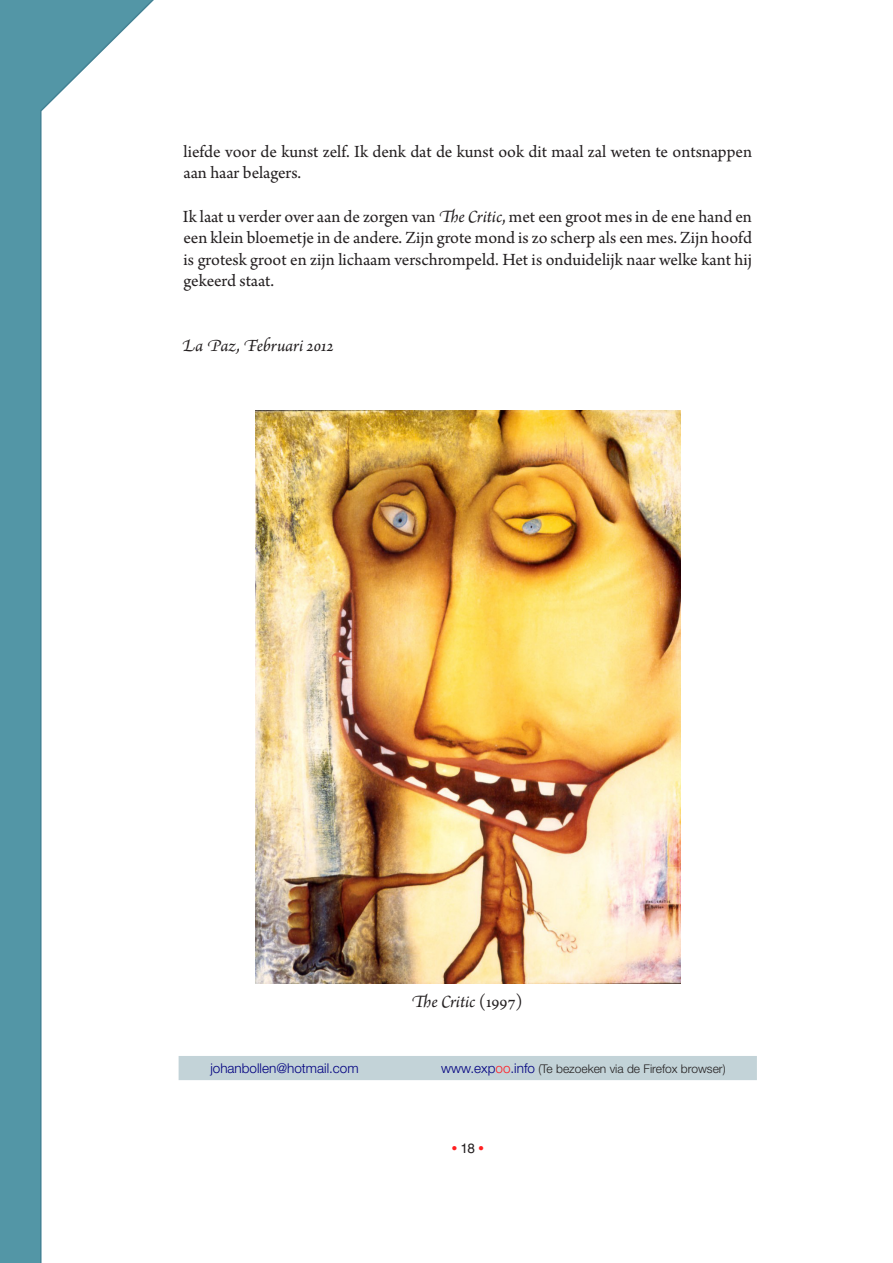
<style>
.page{position:relative;width:893px;height:1263px;background:#fff}
.page>*{position:absolute;margin:0;border:0;box-sizing:border-box;transform-origin:0 0}
.body_tekst{font:18px/21.6px "Arno Pro";letter-spacing:-.005em;color:#231f20}
.body_tekst-2{font:italic 18px "Arno Pro";letter-spacing:-.005em;color:#231f20}
.Infolijn{font:300 13.5px "Helvetica Neue LT Std";color:#000080}
.t1{font:13.5px "Helvetica LT Std";color:#ff1f20}
.Infolijn-2{font:300 12px "Helvetica Neue LT Std";color:#231f20}
.s1{font-style:italic}
.s2{font-style:normal}
.s3{font-size:13.5px;color:#000080}
.s4{font-size:13.5px;color:#ff1f26}
.s5{color:#231f20}
</style>
<div class="page">
<svg style="left:0;top:0;width:154px;height:1263px"></svg>
<img style="left:255px;top:411px;width:425px;height:573px">
<div style="left:179px;top:1057px;width:577px;height:22px;background:#c3d3d8"></div>
<div style="left:179px;top:1056px;width:578px;height:24px;border:2px solid #c3d3d8"></div>
<p class="body_tekst" style="left:184px;top:142px;width:570px">liefde voor de kunst zelf. Ik denk dat de kunst ook dit maal zal weten te ontsnappen aan haar belagers.</p>
<p class="body_tekst" style="left:183px;top:206px;width:571px;text-align:justify">Ik laat u verder over aan de zorgen van <span class="s1">The Critic</span>, met een groot mes in de ene hand en een klein bloemetje in de andere. Zijn grote mond is zo scherp als een mes. Zijn hoofd is grotesk groot en zijn lichaam verschrompeld. Het is onduidelijk naar welke kant hij gekeerd staat.</p>
<p class="body_tekst-2" style="left:182px;top:335px;width:153px">La Paz, Februari 2012</p>
<p class="body_tekst-2" style="left:412px;top:991px;width:113px">The Critic <span class="s2">(1997)</span></p>
<p class="Infolijn" style="left:210px;top:1060px;width:150px">johanbollen@hotmail.com</p>
<p class="Infolijn-2" style="left:441px;top:1061px;width:286px"><span class="s3">www.exp</span><span class="s4">oo</span><span class="s3">.info</span> (Te bezoeken via de Firefox browser)</p>
<p class="t1" style="left:452px;top:1140px;width:33px">• <span class="s5">18</span> •</p>
</div>
